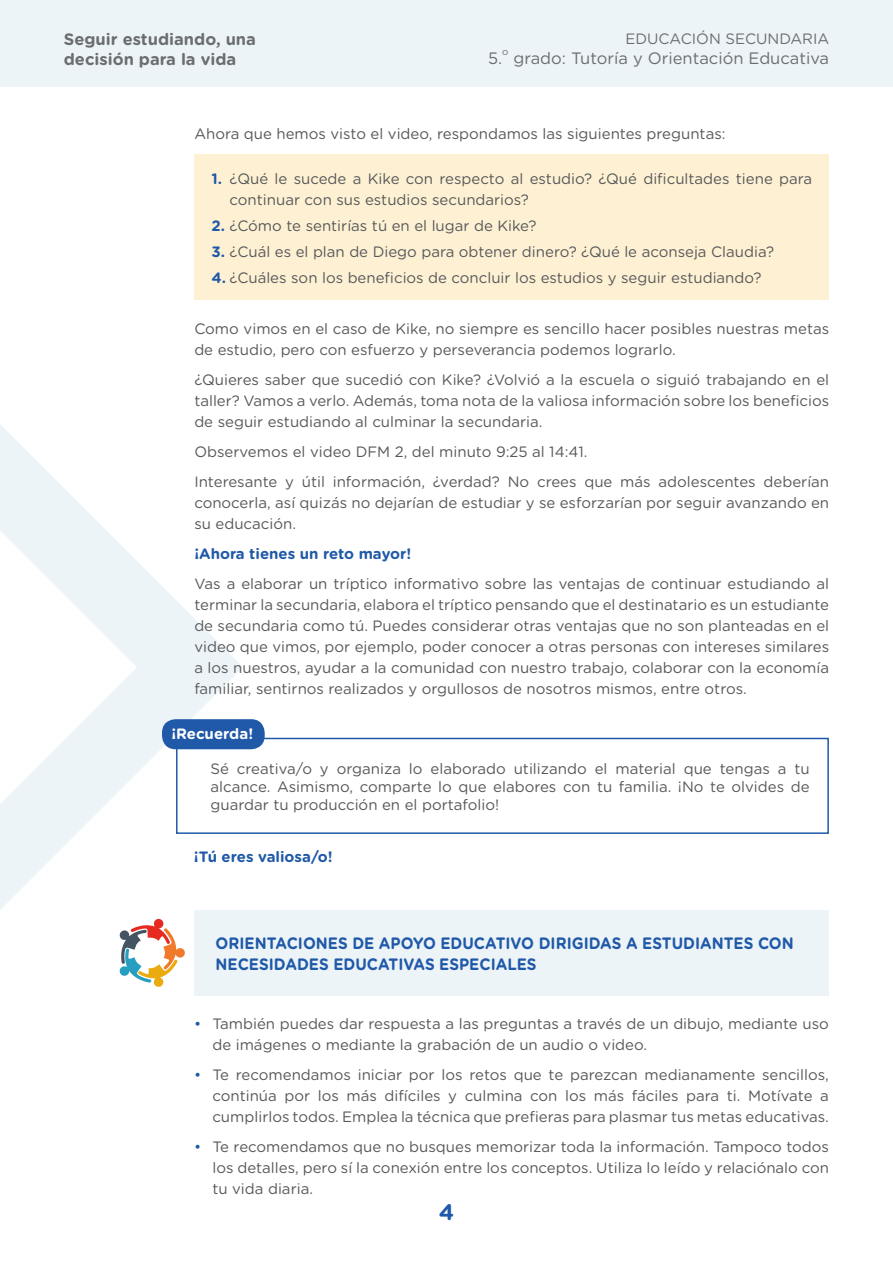
<style>
.page{position:relative;width:893px;height:1263px;background:#fff}
.page>*{position:absolute;margin:0;border:0;box-sizing:border-box;transform-origin:0 0}
.t1{font:700 22.5px "Gotham Rounded";color:#2059a8}
.Subtítulos{font:700 16.5px/21px "Gotham Rounded";color:#2059a8;scale:.92 1}
.t2{font:700 16.5px/19.8px "Gotham Rounded";color:#6c6d70}
.t3{font:16.5px "Gotham Rounded";color:#6c6d70}
.Texto_Bullet_Azul_y{font:15px/21px "Gotham Rounded";color:#57585a;text-align:justify}
.Recuerda{font:15px/18px "Gotham Rounded";color:#57585a;text-align:justify}
.Texto_Bullet_Azul_y-2{font:700 15px "Gotham Rounded";color:#2059a8}
.t4{font:15px "Gotham Rounded";color:#6c6d70}
.Cuerpo_de_texto{font:700 15px "Gotham Rounded";color:#2059a8}
.Recuerda-2{font:700 15px "Gotham Rounded";color:#fff}
.t5{font:9.6px "Gotham Rounded";color:#6c6d70}
.s1{font-weight:700;color:#2059a8}
.s2{color:#2059a8}
</style>
<div class="page">
<div style="left:0;top:0;width:893px;height:87px;background:#edf4f8"></div>
<svg style="left:0;top:425px;width:296px;height:571px"></svg>
<div style="left:194px;top:155px;width:635px;height:145px;background:#fef1d3"></div>
<div style="left:176px;top:738px;width:653px;height:96px;border:2px solid #2059a8"></div>
<div style="left:162px;top:719px;width:103px;height:30px;background:#2059a8;border-radius:14px"></div>
<div style="left:194px;top:910px;width:635px;height:85px;background:#edf4f8"></div>
<svg style="left:119px;top:919px;width:66px;height:68px"></svg>
<p class="t2" style="left:64px;top:28px;width:194px">Seguir estudiando, una decisión para la vida</p>
<p class="t4" style="left:625px;top:28px;width:205px">EDUCACIÓN SECUNDARIA</p>
<p class="t3" style="left:488px;top:47px;width:16px">5.</p>
<p class="t5" style="left:502px;top:45px;width:8px">o</p>
<p class="t3" style="left:513px;top:47px;width:317px">grado: Tutoría y Orientación Educativa</p>
<p class="Texto_Bullet_Azul_y" style="left:194px;top:122px;width:533px">Ahora que hemos visto el video, respondamos las siguientes preguntas:</p>
<p class="Texto_Bullet_Azul_y" style="left:230px;top:167px;width:584px;text-indent:-18px"><span class="s1">1.</span> ¿Qué le sucede a Kike con respecto al estudio? ¿Qué dificultades tiene para continuar con sus estudios secundarios?</p>
<p class="Texto_Bullet_Azul_y" style="left:211px;top:214px;width:327px"><span class="s1">2.</span> ¿Cómo te sentirías tú en el lugar de Kike?</p>
<p class="Texto_Bullet_Azul_y" style="left:211px;top:241px;width:564px"><span class="s1">3.</span> ¿Cuál es el plan de Diego para obtener dinero? ¿Qué le aconseja Claudia?</p>
<p class="Texto_Bullet_Azul_y" style="left:211px;top:267px;width:552px"><span class="s1">4.</span> ¿Cuáles son los beneficios de concluir los estudios y seguir estudiando?</p>
<p class="Texto_Bullet_Azul_y" style="left:194px;top:317px;width:636px">Como vimos en el caso de Kike, no siempre es sencillo hacer posibles nuestras metas de estudio, pero con esfuerzo y perseverancia podemos lograrlo.</p>
<p class="Texto_Bullet_Azul_y" style="left:194px;top:368px;width:636px">¿Quieres saber que sucedió con Kike? ¿Volvió a la escuela o siguió trabajando en el taller? Vamos a verlo. Además, toma nota de la valiosa información sobre los beneficios de seguir estudiando al culminar la secundaria.</p>
<p class="Texto_Bullet_Azul_y" style="left:194px;top:440px;width:395px">Observemos el video DFM 2, del minuto 9:25 al 14:41.</p>
<p class="Texto_Bullet_Azul_y" style="left:194px;top:470px;width:636px">Interesante y útil información, ¿verdad? No crees que más adolescentes deberían conocerla, así quizás no dejarían de estudiar y se esforzarían por seguir avanzando en su educación.</p>
<p class="Texto_Bullet_Azul_y-2" style="left:194px;top:542px;width:218px">¡Ahora tienes un reto mayor!</p>
<p class="Texto_Bullet_Azul_y" style="left:194px;top:572px;width:636px">Vas a elaborar un tríptico informativo sobre las ventajas de continuar estudiando al terminar la secundaria, elabora el tríptico pensando que el destinatario es un estudiante de secundaria como tú. Puedes considerar otras ventajas que no son planteadas en el video que vimos, por ejemplo, poder conocer a otras personas con intereses similares a los nuestros, ayudar a la comunidad con nuestro trabajo, colaborar con la economía familiar, sentirnos realizados y orgullosos de nosotros mismos, entre otros.</p>
<p class="Recuerda-2" style="left:171px;top:722px;width:83px">¡Recuerda!</p>
<p class="Recuerda" style="left:211px;top:758px;width:601px">Sé creativa/o y organiza lo elaborado utilizando el material que tengas a tu alcance. Asimismo, comparte lo que elabores con tu familia. ¡No te olvides de guardar tu producción en el portafolio!</p>
<p class="Cuerpo_de_texto" style="left:194px;top:846px;width:140px">¡Tú eres valiosa/o!</p>
<p class="Subtítulos" style="left:216px;top:932px;width:630px">ORIENTACIONES DE APOYO EDUCATIVO DIRIGIDAS A ESTUDIANTES CON<br>NECESIDADES EDUCATIVAS ESPECIALES</p>
<p class="Texto_Bullet_Azul_y" style="left:212px;top:1012px;width:618px;text-indent:-18px"><span class="s2">•</span> También puedes dar respuesta a las preguntas a través de un dibujo, mediante uso de imágenes o mediante la grabación de un audio o video.</p>
<p class="Texto_Bullet_Azul_y" style="left:212px;top:1063px;width:618px;text-indent:-18px"><span class="s2">•</span> Te recomendamos iniciar por los retos que te parezcan medianamente sencillos, continúa por los más difíciles y culmina con los más fáciles para ti. Motívate a cumplirlos todos. Emplea la técnica que prefieras para plasmar tus metas educativas.</p>
<p class="Texto_Bullet_Azul_y" style="left:212px;top:1135px;width:618px;text-indent:-18px"><span class="s2">•</span> Te recomendamos que no busques memorizar toda la información. Tampoco todos los detalles, pero sí la conexión entre los conceptos. Utiliza lo leído y relaciónalo con tu vida diaria.</p>
<h1 class="t1" style="left:439px;top:1195px;width:17px">4</h1>
</div>
